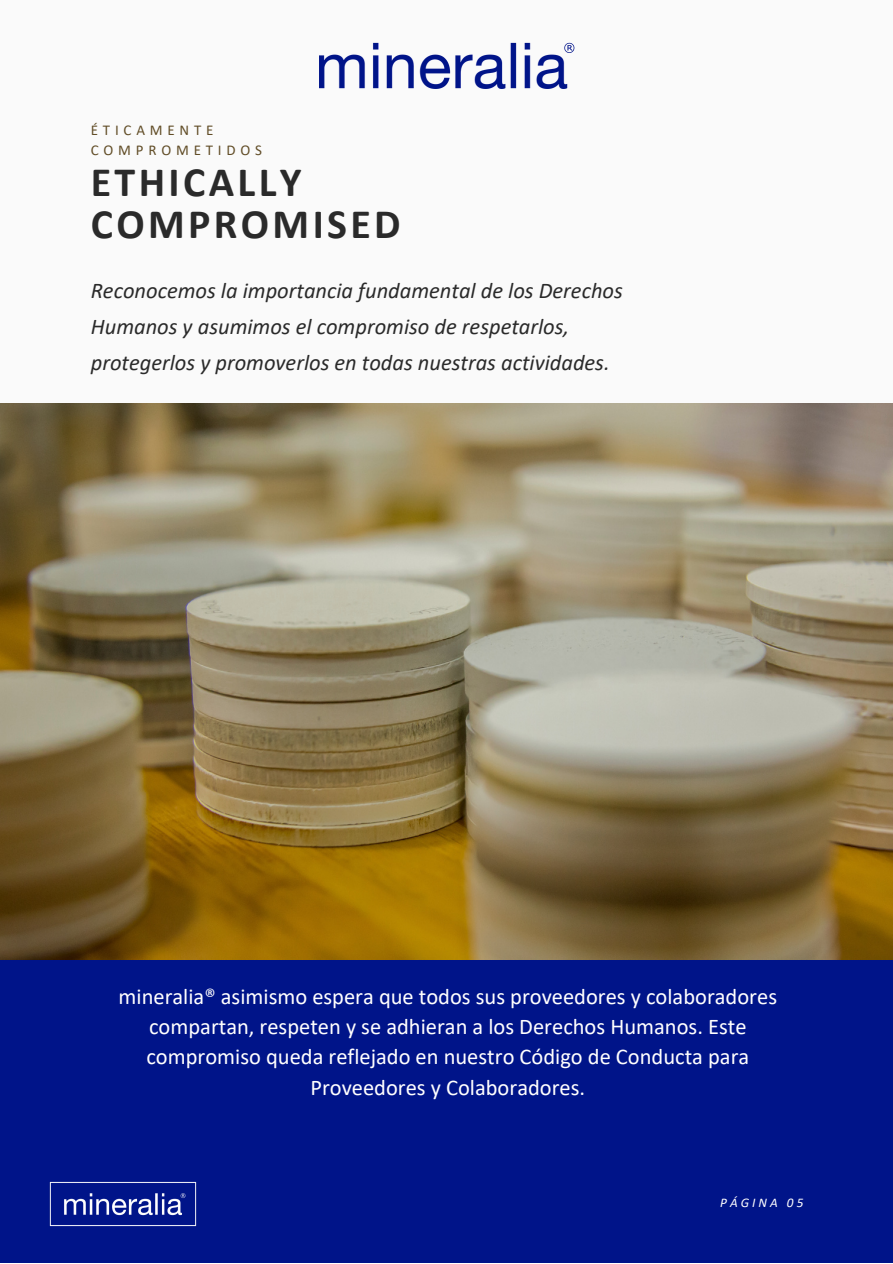
<style>
.page{position:relative;width:893px;height:1264px;background:#fff}
.page>*{position:absolute;margin:0;border:0;box-sizing:border-box;transform-origin:0 0}
.t1{font:700 42px "Calibri";letter-spacing:.08em;color:#2a2a2a}
.t2{font:22.5px/30.3px "Calibri";color:#fff;text-align:center}
.t3{font:italic 22.5px/36px "Calibri";color:#2a2a2a}
.t4{font:15px/20.2px "Calibri";letter-spacing:.32em;color:#614d27}
.t5{font:italic 13.2px "Calibri";letter-spacing:.23em;color:#fff}
</style>
<div class="page">
<div style="left:0;top:0;width:892px;height:1262px;background:#fafafa"></div>
<div style="left:0;top:932px;width:892px;height:330px;background:#001489"></div>
<img style="left:319px;top:42px;width:256px;height:47px">
<img style="left:0;top:403px;width:892px;height:556px">
<img style="left:49px;top:1181px;width:148px;height:46px">
<p class="t4" style="left:91px;top:121px;width:173px">ÉTICAMENTE<br>COMPROMETIDOS</p>
<p class="t1" style="left:91px;top:164px;width:212px">ETHICALLY</p>
<p class="t1" style="left:91px;top:206px;width:311px">COMPROMISED</p>
<p class="t3" style="left:91px;top:274px;width:533px">Reconocemos la importancia fundamental de los Derechos<br>Humanos y asumimos el compromiso de respetarlos, protegerlos y promoverlos en todas nuestras actividades.</p>
<p class="t2" style="left:119px;top:982px;width:660px">mineralia® asimismo espera que todos sus proveedores y colaboradores compartan, respeten y se adhieran a los Derechos Humanos. Este compromiso queda reflejado en nuestro Código de Conducta para Proveedores y Colaboradores.</p>
<p class="t5" style="left:720px;top:1197px;width:85px">PÁGINA 05</p>
</div>
